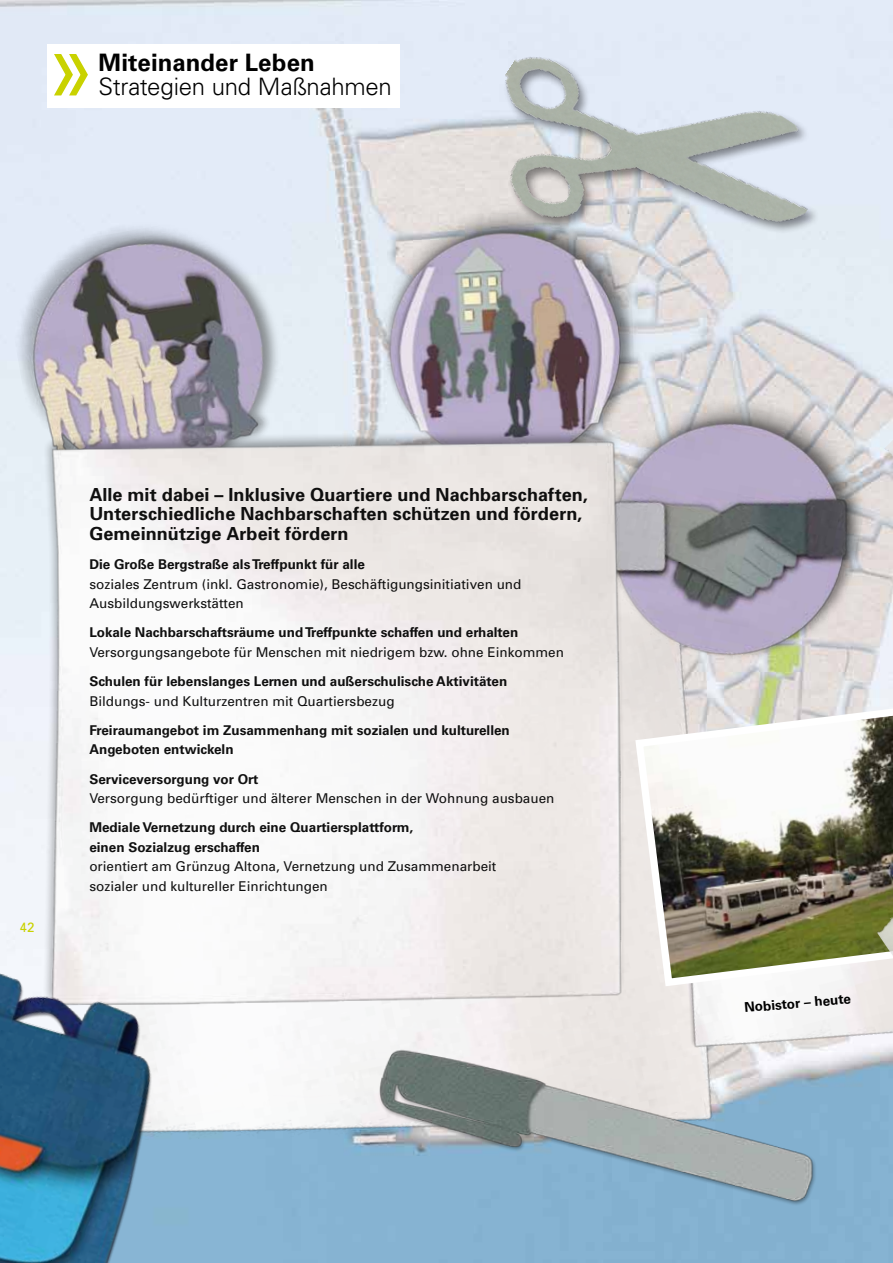
<style>
.page{position:relative;width:893px;height:1263px;background:#fff}
.page>*{position:absolute;margin:0;border:0;box-sizing:border-box;transform-origin:0 0}
.t1{font:300 24px "Univers LT Std";letter-spacing:-.01em;color:#000}
.t2{font:700 24px "Univers LT Std";letter-spacing:.005em;color:#000}
.t3{font:700 18px/19.5px "Univers";letter-spacing:.005em;color:#000}
.t4{font:700 13.5px/19.5px "Univers LT Std";color:#000}
.t5{font:13.5px/19.5px "Univers";color:#000}
.t6{font:13.5px "Univers";color:#c9d200}
</style>
<div class="page">
<img style="left:0;top:0;width:893px;height:1263px">
<div style="left:47px;top:44px;width:353px;height:64px;background:#fff"></div>
<img style="left:363px;top:194px;width:276px;height:167px">
<img style="left:243px;top:361px;width:624px;height:902px">
<img style="left:563px;top:368px;width:319px;height:305px">
<img style="left:0;top:192px;width:299px;height:201px">
<img style="left:884px;top:416px;width:9px;height:44px">
<img style="left:707px;top:673px;width:186px;height:441px">
<img style="left:707px;top:689px;width:186px;height:301px">
<img style="left:451px;top:0;width:392px;height:335px">
<img style="left:0;top:393px;width:707px;height:683px">
<svg style="left:54px;top:54px;width:34px;height:42px"></svg>
<img style="left:0;top:932px;width:243px;height:331px">
<img style="left:874px;top:916px;width:19px;height:75px">
<img style="left:363px;top:1015px;width:485px;height:222px">
<h1 class="t2" style="left:99px;top:49px;width:218px">Miteinander Leben</h1>
<h1 class="t1" style="left:99px;top:72px;width:295px">Strategien und Maßnahmen</h1>
<p class="t6" style="left:19px;top:918px;width:17px">42</p>
<h2 class="t3" style="left:89px;top:484px;width:500px">Alle mit dabei – Inklusive Quartiere und Nachbarschaften,<br>Unterschiedliche Nachbarschaften schützen und fördern,<br>Gemeinnützige Arbeit fördern</h2>
<p class="t4" style="left:89px;top:555px;width:277px">Die Große Bergstraße als Treffpunkt für alle</p>
<p class="t5" style="left:89px;top:574px;width:434px">soziales Zentrum (inkl. Gastronomie), Beschäftigungsinitiativen und<br>Ausbildungswerkstätten</p>
<p class="t4" style="left:89px;top:623px;width:430px">Lokale Nachbarschaftsräume und Treffpunkte schaffen und erhalten</p>
<p class="t5" style="left:89px;top:642px;width:476px">Versorgungsangebote für Menschen mit niedrigem bzw. ohne Einkommen</p>
<p class="t4" style="left:89px;top:672px;width:419px">Schulen für lebenslanges Lernen und außerschulische Aktivitäten</p>
<p class="t5" style="left:89px;top:691px;width:307px">Bildungs- und Kulturzentren mit Quartiersbezug</p>
<p class="t4" style="left:89px;top:720px;width:422px">Freiraumangebot im Zusammenhang mit sozialen und kulturellen<br>Angeboten entwickeln</p>
<p class="t4" style="left:89px;top:769px;width:171px">Serviceversorgung vor Ort</p>
<p class="t5" style="left:89px;top:788px;width:467px">Versorgung bedürftiger und älterer Menschen in der Wohnung ausbauen</p>
<p class="t4" style="left:89px;top:818px;width:325px">Mediale Vernetzung durch eine Quartiersplattform, einen Sozialzug erschaffen</p>
<p class="t5" style="left:89px;top:857px;width:409px">orientiert am Grünzug Altona, Vernetzung und Zusammenarbeit sozialer und kultureller Einrichtungen</p>
<p class="t4" style="left:744px;top:998px;width:108px;rotate:-5deg">Nobistor – heute</p>
</div>
